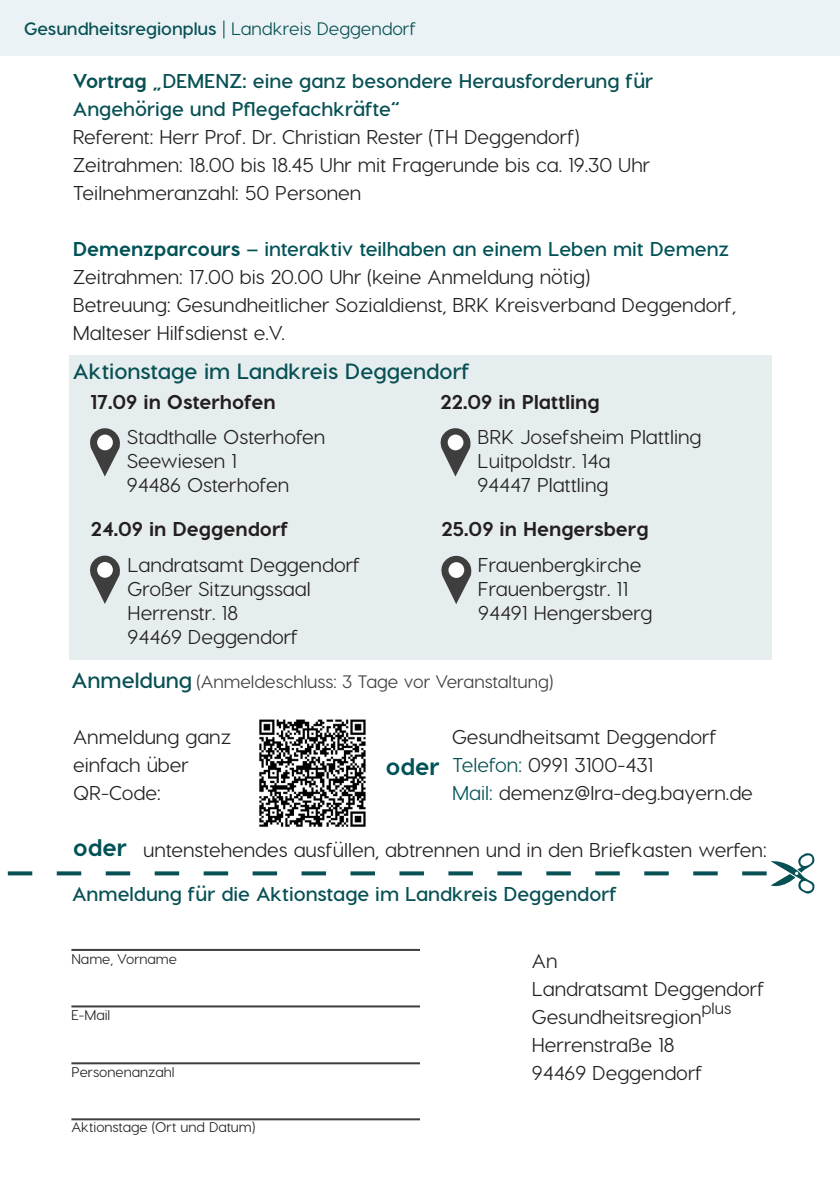
<style>
.page{position:relative;width:840px;height:1191px;background:#fff}
.page>*{position:absolute;margin:0;border:0;box-sizing:border-box;transform-origin:0 0}
.t1{font:800 24px "Visby CF";color:#005257}
.t2{font:700 22px "Visby CF";color:#075054}
.t3{font:500 20px/28px "Visby CF";color:#231f20}
.t4{font:700 20px "Visby CF";color:#075054}
.t5{font:800 20px "Visby CF";color:#231f20}
.t6{font:700 20px "Visby CF";color:#005257}
.t7{font:700 18px "Visby CF";color:#075054}
.t8{font:500 18px "Visby CF";color:#3e3e3f}
.t9{font:500 16.4px "Visby CF";color:#231f20}
.t10{font:500 14px "Visby CF";color:#231f20}
.s1{font-weight:500}
.s2{font-weight:800}
.s3{color:#075054}
.s4{color:#005257}
</style>
<div class="page">
<div style="left:69px;top:355px;width:701px;height:305px;background:#e6edee"></div>
<div style="left:0;top:0;width:839px;height:55px;background:#eaf2f5"></div>
<svg style="left:7px;top:853px;width:807px;height:40px"></svg>
<img style="left:259px;top:719px;width:107px;height:108px">
<hr style="left:71px;top:949px;width:349px;height:2px;background:#3e3e3f">
<hr style="left:71px;top:1005px;width:349px;height:2px;background:#3e3e3f">
<hr style="left:71px;top:1062px;width:349px;height:2px;background:#3e3e3f">
<hr style="left:71px;top:1118px;width:349px;height:2px;background:#3e3e3f">
<svg style="left:90px;top:428px;width:30px;height:48px"></svg>
<div style="left:97px;top:434px;width:16px;height:16px;background:#fff;border-radius:50%"></div>
<svg style="left:440px;top:428px;width:31px;height:48px"></svg>
<div style="left:447px;top:434px;width:16px;height:16px;background:#fff;border-radius:50%"></div>
<svg style="left:90px;top:555px;width:30px;height:49px"></svg>
<div style="left:97px;top:562px;width:16px;height:16px;background:#fff;border-radius:50%"></div>
<svg style="left:441px;top:556px;width:31px;height:48px"></svg>
<div style="left:448px;top:562px;width:16px;height:16px;background:#fff;border-radius:50%"></div>
<p class="t7" style="left:24px;top:17px;width:393px">Gesundheitsregionplus <span class="s1">| Landkreis Deggendorf</span></p>
<p class="t4" style="left:73px;top:68px;width:581px"><span class="s2">Vortrag</span> „DEMENZ: eine ganz besondere Herausforderung für</p>
<p class="t4" style="left:73px;top:96px;width:328px">Angehörige und Pflegefachkräfte“</p>
<p class="t3" style="left:73px;top:122px;width:508px">Referent: Herr Prof. Dr. Christian Rester (TH Deggendorf)</p>
<p class="t3" style="left:73px;top:150px;width:578px">Zeitrahmen: 18.00 bis 18.45 Uhr mit Fragerunde bis ca. 19.30 Uhr</p>
<p class="t3" style="left:73px;top:178px;width:290px">Teilnehmeranzahl: 50 Personen</p>
<p class="t6" style="left:73px;top:236px;width:657px"><span class="s2">Demenzparcours</span> – interaktiv teilhaben an einem Leben mit Demenz</p>
<p class="t3" style="left:73px;top:262px;width:518px">Zeitrahmen: 17.00 bis 20.00 Uhr (keine Anmeldung nötig)</p>
<p class="t3" style="left:73px;top:290px;width:664px">Betreuung: Gesundheitlicher Sozialdienst, BRK Kreisverband Deggendorf,<br>Malteser Hilfsdienst e.V.</p>
<p class="t2" style="left:73px;top:357px;width:398px">Aktionstage im Landkreis Deggendorf</p>
<p class="t5" style="left:90px;top:389px;width:187px">17.09 in Osterhofen</p>
<p class="t3" style="left:127px;top:423px;width:200px">Stadthalle Osterhofen</p>
<p class="t3" style="left:127px;top:447px;width:112px">Seewiesen 1</p>
<p class="t3" style="left:127px;top:471px;width:164px">94486 Osterhofen</p>
<p class="t5" style="left:440px;top:389px;width:160px">22.09 in Plattling</p>
<p class="t3" style="left:477px;top:423px;width:225px">BRK Josefsheim Plattling</p>
<p class="t3" style="left:477px;top:447px;width:134px">Luitpoldstr. 14a</p>
<p class="t3" style="left:477px;top:471px;width:132px">94447 Plattling</p>
<p class="t5" style="left:91px;top:516px;width:199px">24.09 in Deggendorf</p>
<p class="t3" style="left:127px;top:550px;width:234px">Landratsamt Deggendorf</p>
<p class="t3" style="left:127px;top:574px;width:184px">Großer Sitzungssaal</p>
<p class="t3" style="left:127px;top:598px;width:112px">Herrenstr. 18</p>
<p class="t3" style="left:127px;top:622px;width:172px">94469 Deggendorf</p>
<p class="t5" style="left:441px;top:516px;width:208px">25.09 in Hengersberg</p>
<p class="t3" style="left:478px;top:550px;width:164px">Frauenbergkirche</p>
<p class="t3" style="left:478px;top:574px;width:152px">Frauenbergstr. 11</p>
<p class="t3" style="left:478px;top:598px;width:176px">94491 Hengersberg</p>
<p class="t2" style="left:71px;top:666px;width:122px">Anmeldung</p>
<p class="t3" style="left:73px;top:722px;width:160px">Anmeldung ganz</p>
<p class="t3" style="left:73px;top:750px;width:117px">einfach über</p>
<p class="t3" style="left:73px;top:778px;width:89px">QR-Code:</p>
<p class="t8" style="left:196px;top:671px;width:358px">(Anmeldeschluss: 3 Tage vor Veranstaltung)</p>
<p class="t3" style="left:451px;top:722px;width:266px">Gesundheitsamt Deggendorf</p>
<p class="t3" style="left:451px;top:750px;width:203px"><span class="s3">Telefon:</span> 0991 3100-431</p>
<p class="t3" style="left:451px;top:778px;width:302px"><span class="s4">Mail:</span> demenz@lra-deg.bayern.de</p>
<p class="t1" style="left:386px;top:751px;width:55px">oder</p>
<p class="t1" style="left:73px;top:832px;width:55px">oder</p>
<p class="t3" style="left:143px;top:835px;width:624px">untenstehendes ausfüllen, abtrennen und in den Briefkasten werfen:</p>
<p class="t4" style="left:72px;top:881px;width:546px">Anmeldung für die Aktionstage im Landkreis Deggendorf</p>
<p class="t10" style="left:71px;top:950px;width:107px">Name, Vorname</p>
<p class="t10" style="left:71px;top:1006px;width:40px">E-Mail</p>
<p class="t10" style="left:71px;top:1064px;width:104px">Personenanzahl</p>
<p class="t10" style="left:71px;top:1118px;width:185px">Aktionstage (Ort und Datum)</p>
<p class="t3" style="left:531px;top:946px;width:27px">An</p>
<p class="t3" style="left:531px;top:974px;width:234px">Landratsamt Deggendorf</p>
<p class="t3" style="left:531px;top:1002px;width:171px">Gesundheitsregion</p>
<p class="t9" style="left:701px;top:998px;width:31px">plus</p>
<p class="t3" style="left:531px;top:1030px;width:144px">Herrenstraße 18</p>
<p class="t3" style="left:531px;top:1058px;width:172px">94469 Deggendorf</p>
</div>
